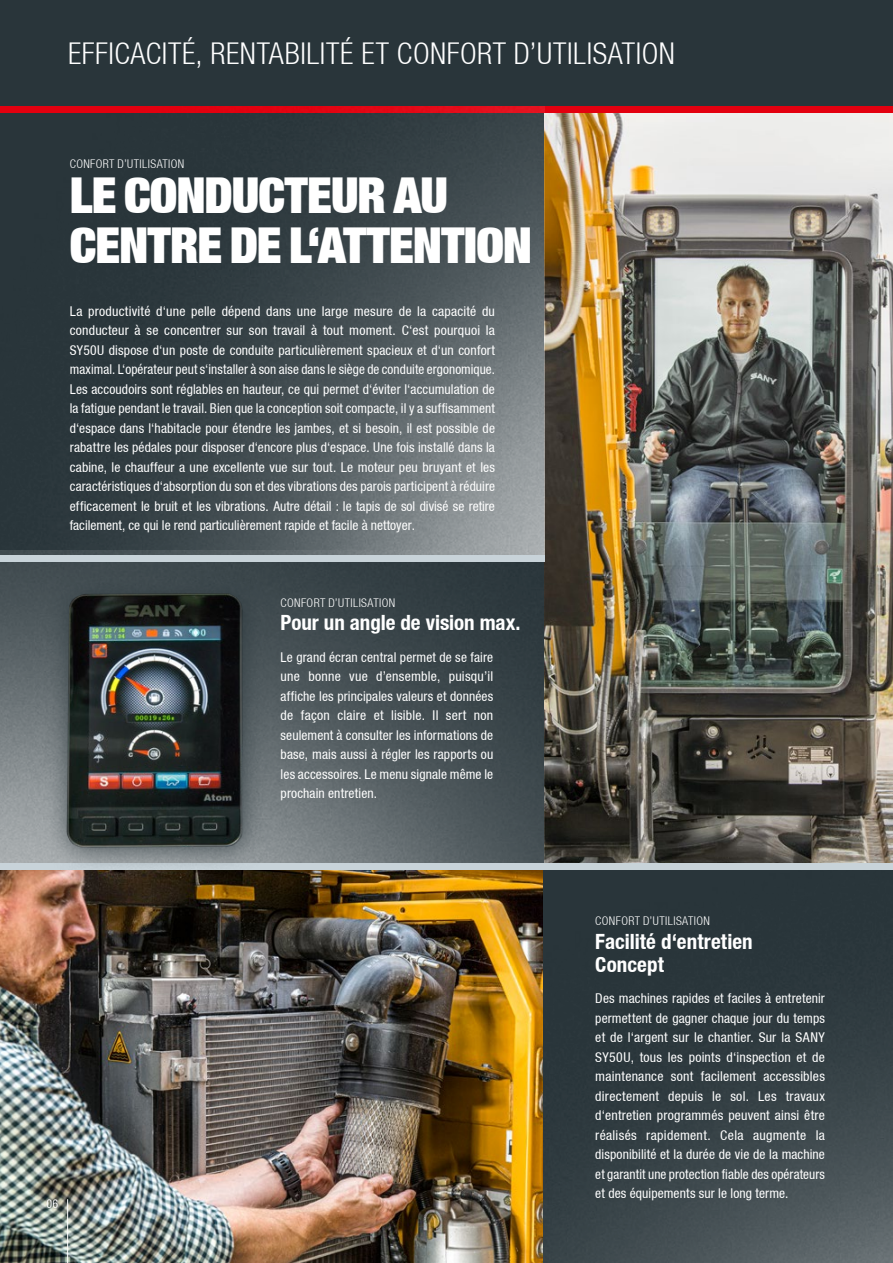
<style>
.page{position:relative;width:893px;height:1263px;background:#fff}
.page>*{position:absolute;margin:0;border:0;box-sizing:border-box;transform-origin:0 0}
.t1{font:900 49.5px/49.5px "Context Reprise Extra Black S Si Extra";letter-spacing:-.02em;color:#fff}
.t2{font:700 30px "Context Reprise Light Cond S Si";letter-spacing:.02em;color:#fff}
.t3{font:700 condensed 21px/22.5px "Context Reprise Condensed S Si";color:#fff}
.t4{font:13.5px/19.5px "Context Reprise Condensed S Si Condensed";letter-spacing:.005em;color:#fff;text-align:justify}
.t5{font:700 12px "Context Reprise Light Cond S Si";letter-spacing:.035em;color:#fff}
.t6{font:12px "Context Reprise Condensed S Si Condensed";color:#fff}
</style>
<div class="page">
<div style="left:0;top:0;width:893px;height:106px;background:#29353a"></div>
<img style="left:544px;top:113px;width:349px;height:747px">
<img style="left:543px;top:860px;width:350px;height:403px">
<div style="left:0;top:106px;width:893px;height:7px;background:#e3000f"></div>
<img style="left:0;top:106px;width:544px;height:445px">
<img style="left:0;top:551px;width:544px;height:312px">
<img style="left:0;top:870px;width:543px;height:393px">
<div style="left:0;top:863px;width:893px;height:7px;background:#c8d3d9"></div>
<div style="left:0;top:555px;width:544px;height:7px;background:#c8d3d9"></div>
<div style="left:44px;top:570px;width:226px;height:305px;background:#29353a;opacity:.75"></div>
<img style="left:53px;top:581px;width:198px;height:281px">
<hr style="left:67px;top:1199px;width:1px;height:64px;background:#fff">
<h2 class="t2" style="left:68px;top:36px;width:608px">EFFICACITÉ, RENTABILITÉ ET CONFORT D’UTILISATION</h2>
<p class="t5" style="left:70px;top:157px;width:116px">CONFORT D’UTILISATION</p>
<h1 class="t1" style="left:70px;top:170px;width:464px">LE CONDUCTEUR AU<br>CENTRE DE L‘ATTENTION</h1>
<p class="t4" style="left:70px;top:301px;width:427px">La productivité d‘une pelle dépend dans une large mesure de la capacité du conducteur à se concentrer sur son travail à tout moment. C‘est pourquoi la SY50U dispose d‘un poste de conduite particulièrement spacieux et d‘un confort maximal. L‘opérateur peut s‘installer à son aise dans le siège de conduite ergonomique.<br>Les accoudoirs sont réglables en hauteur, ce qui permet d‘éviter l‘accumulation de la fatigue pendant le travail. Bien que la conception soit compacte, il y a suffisamment d‘espace dans l‘habitacle pour étendre les jambes, et si besoin, il est possible de rabattre les pédales pour disposer d‘encore plus d‘espace. Une fois installé dans la cabine, le chauffeur a une excellente vue sur tout. Le moteur peu bruyant et les caractéristiques d‘absorption du son et des vibrations des parois participent à réduire efficacement le bruit et les vibrations. Autre détail : le tapis de sol divisé se retire facilement, ce qui le rend particulièrement rapide et facile à nettoyer.</p>
<p class="t5" style="left:281px;top:595px;width:116px">CONFORT D’UTILISATION</p>
<h3 class="t3" style="left:281px;top:611px;width:241px">Pour un angle de vision max.</h3>
<p class="t4" style="left:281px;top:647px;width:214px">Le grand écran central permet de se faire une bonne vue d’ensemble, puisqu’il affiche les principales valeurs et données de façon claire et lisible. Il sert non seulement à consulter les informations de base, mais aussi à régler les rapports ou les accessoires. Le menu signale même le prochain entretien.</p>
<p class="t6" style="left:46px;top:1197px;width:14px">06</p>
<p class="t5" style="left:595px;top:914px;width:116px">CONFORT D’UTILISATION</p>
<h3 class="t3" style="left:595px;top:930px;width:159px">Facilité d‘entretien<br>Concept</h3>
<p class="t4" style="left:595px;top:988px;width:231px">Des machines rapides et faciles à entretenir permettent de gagner chaque jour du temps et de l‘argent sur le chantier. Sur la SANY SY50U, tous les points d‘inspection et de maintenance sont facilement accessibles directement depuis le sol. Les travaux d‘entretien programmés peuvent ainsi être réalisés rapidement. Cela augmente la disponibilité et la durée de vie de la machine et garantit une protection fiable des opérateurs et des équipements sur le long terme.</p>
</div>
